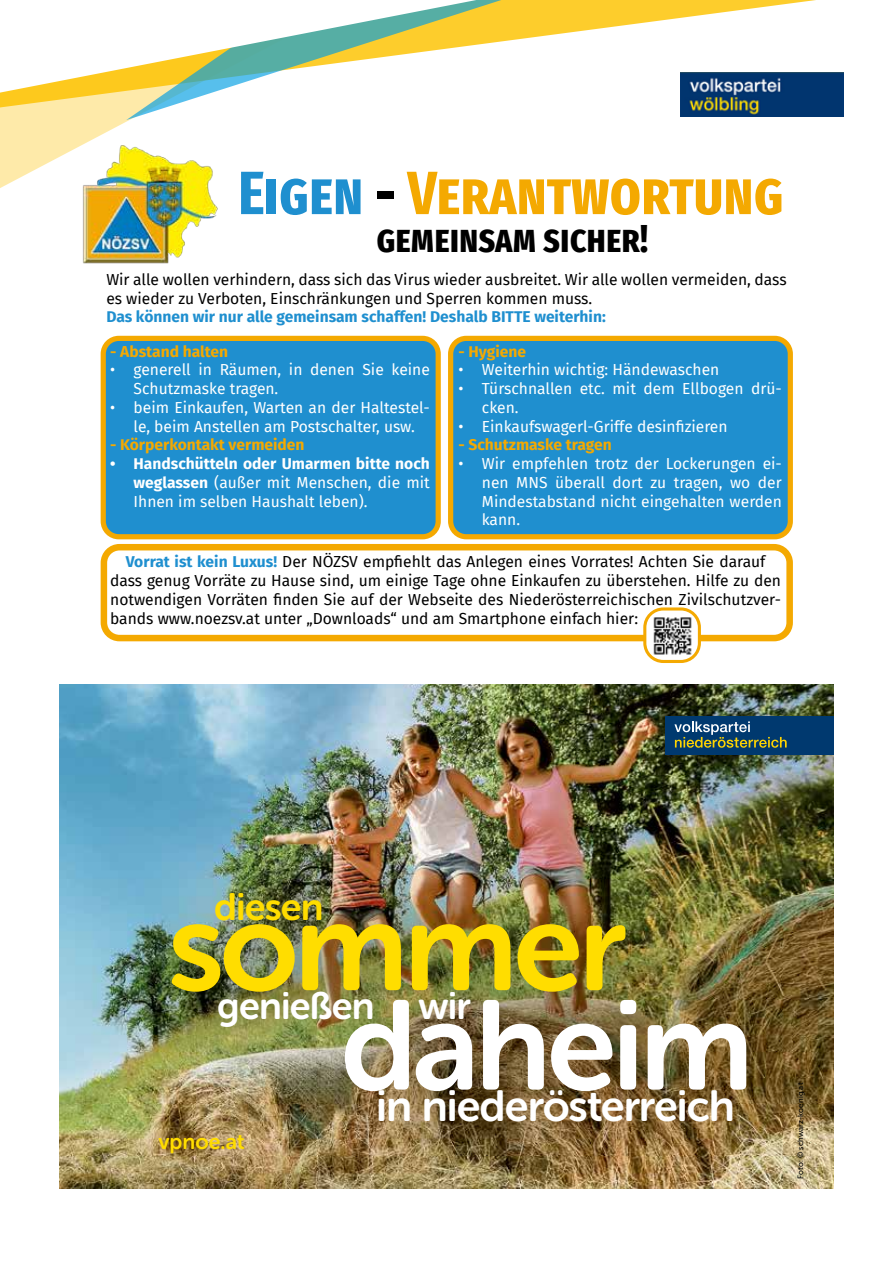
<style>
.page{position:relative;width:893px;height:1263px;background:#fff}
.page>*{position:absolute;margin:0;border:0;box-sizing:border-box;transform-origin:0 0}
.t1{font:126.45px "Museo Sans Rounded 700";letter-spacing:-.03em;color:#fff}
.t2{font:126.45px "Museo Sans Rounded 700";letter-spacing:-.03em;color:#fd0}
.t3{font:700 61.05px "Fira Sans Compressed";color:#f4a901}
.t4{font:43.5px "Museo Sans Rounded 700";letter-spacing:-.025em;color:#fff}
.t5{font:700 39px "Fira Sans Compressed";color:#000}
.t6{font:37.95px "Museo Sans Rounded 700";letter-spacing:-.02em;color:#fff}
.t7{font:37.95px "Museo Sans Rounded 700";letter-spacing:-.02em;color:#fd0}
.t8{font:21.45px "Museo Sans Rounded 700";color:#fd0}
.t9{font:15.6px/18.8px "Fira Sans";color:#000}
.t10{font:15.6px/18.8px "Fira Sans";color:#fff}
.t11{font:700 15.6px "Fira Sans";color:#f4a901}
.t12{font:700 15.6px "Fira Sans";color:#1f8fcf}
.t13{font:7.8px "Museo Sans Rounded 500";letter-spacing:.015em;color:#000}
.s1{color:#1f8fcf}
.s2{color:#000}
.s3{font-weight:700}
.s4{font-weight:700;color:#1f8fcf}
</style>
<div class="page">
<svg style="left:631px;top:0;width:213px;height:117px"></svg>
<svg style="left:0;top:93px;width:129px;height:95px;fill:#feeaa9"></svg>
<svg style="left:126px;top:0;width:505px;height:120px"></svg>
<img style="left:680px;top:72px;width:163px;height:45px">
<svg style="left:0;top:0;width:476px;height:93px"></svg>
<img style="left:60px;top:684px;width:773px;height:504px">
<div style="left:666px;top:716px;width:167px;height:38px;background:#00396f"></div>
<svg style="left:674px;top:721px;width:113px;height:27px"></svg>
<svg style="left:60px;top:145px;width:727px;height:511px"></svg>
<img style="left:74px;top:145px;width:152px;height:126px">
<div style="left:103px;top:338px;width:335px;height:199px;background:#1f8fcf;border-radius:16px"></div>
<div style="left:101px;top:336px;width:340px;height:203px;border:5px solid #f4a901;border-radius:16px"></div>
<div style="left:451px;top:338px;width:339px;height:199px;background:#1f8fcf;border-radius:16px"></div>
<div style="left:448px;top:336px;width:345px;height:203px;border:5px solid #f4a901;border-radius:16px"></div>
<div style="left:101px;top:544px;width:692px;height:97px;border:6px solid #f4a901;border-radius:16px"></div>
<div style="left:645px;top:632px;width:54px;height:10px;background:#fff"></div>
<img style="left:648px;top:611px;width:49px;height:48px">
<div style="left:643px;top:607px;width:58px;height:56px;border:3px solid #f4a901;border-radius:18px"></div>
<h2 class="t3" style="left:238px;top:142px;width:547px"><span class="s1">Eigen</span> <span class="s2">-</span> Verantwortung</h2>
<h3 class="t5" style="left:376px;top:206px;width:273px">gemeinsam sicher!</h3>
<p class="t9" style="left:106px;top:270px;width:682px">Wir alle wollen verhindern, dass sich das Virus wieder ausbreitet. Wir alle wollen vermeiden, dass es wieder zu Verboten, Einschränkungen und Sperren kommen muss.</p>
<p class="t12" style="left:106px;top:304px;width:501px">Das können wir nur alle gemeinsam schaffen! Deshalb BITTE weiterhin:</p>
<p class="t11" style="left:110px;top:338px;width:119px">- Abstand halten</p>
<p class="t10" style="left:134px;top:360px;width:298px;text-indent:-23px">• generell in Räumen, in denen Sie keine<br>Schutzmaske tragen.</p>
<p class="t10" style="left:110px;top:398px;width:321px;text-align:center">• beim Einkaufen, Warten an der Haltestel&shy;le, beim Anstellen am Postschalter, usw.</p>
<p class="t11" style="left:110px;top:432px;width:196px">- Körperkontakt vermeiden</p>
<p class="t10" style="left:134px;top:454px;width:298px;text-align:justify;text-indent:-23px"><span class="s3">• Handschütteln oder Umarmen bitte noch weglassen</span> (außer mit Menschen, die mit Ihnen im selben Haushalt leben).</p>
<p class="t11" style="left:458px;top:338px;width:69px">- Hygiene</p>
<p class="t10" style="left:458px;top:360px;width:262px">• Weiterhin wichtig: Händewaschen</p>
<p class="t10" style="left:482px;top:379px;width:301px;text-indent:-23px">• Türschnallen etc. mit dem Ellbogen drü&shy;cken.</p>
<p class="t10" style="left:458px;top:416px;width:271px">• Einkaufswagerl-Griffe desinfizieren</p>
<p class="t11" style="left:458px;top:432px;width:155px">- Schutzmaske tragen</p>
<p class="t10" style="left:482px;top:454px;width:301px;text-align:justify;text-indent:-23px">• Wir empfehlen trotz der Lockerungen ei&shy;nen MNS überall dort zu tragen, wo der Mindestabstand nicht eingehalten werden kann.</p>
<p class="t9" style="left:110px;top:552px;width:672px;text-indent:16px"><span class="s4">Vorrat ist kein Luxus!</span> Der NÖZSV empfiehlt das Anlegen eines Vorrates! Achten Sie darauf dass genug Vorräte zu Hause sind, um einige Tage ohne Einkaufen zu überstehen. Hilfe zu den notwendigen Vorräten finden Sie auf der Webseite des Niederösterreichischen Zivilschutzver&shy;bands www.noezsv.at unter „Downloads“ und am Smartphone einfach hier:</p>
<h3 class="t7" style="left:214px;top:885px;width:111px">diesen</h3>
<h1 class="t2" style="left:168px;top:876px;width:460px">sommer</h1>
<h3 class="t6" style="left:217px;top:984px;width:255px">genießen wir</h3>
<h1 class="t1" style="left:341px;top:975px;width:414px">daheim</h1>
<h3 class="t4" style="left:376px;top:1082px;width:360px">in niederösterreich</h3>
<p class="t13" style="left:796px;top:1178px;width:97px;rotate:-90deg">Foto: © schwarz-koenig.at</p>
<h3 class="t8" style="left:158px;top:1129px;width:88px">vpnoe.at</h3>
</div>
